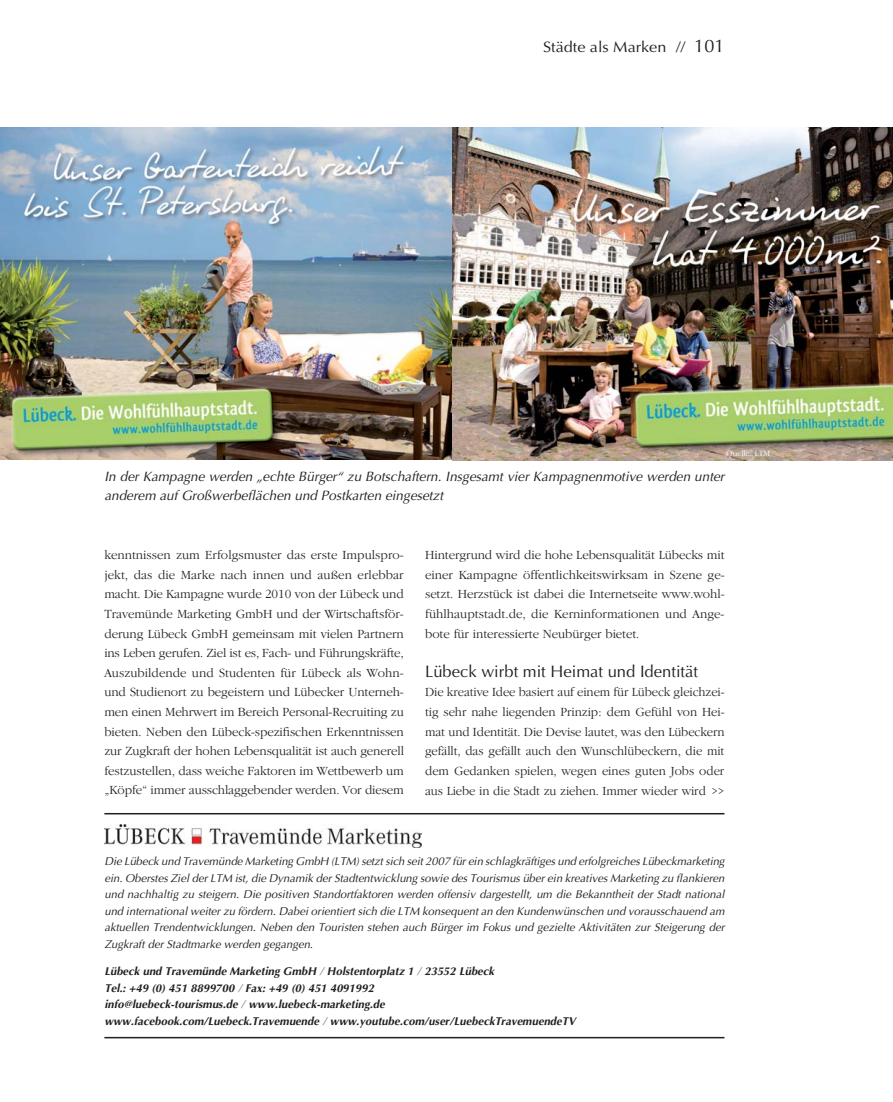
<style>
.page{position:relative;width:893px;height:1102px;background:#fff}
.page>*{position:absolute;margin:0;border:0;box-sizing:border-box;transform-origin:0 0}
.t1{font:16.65px "Optima LH East A";color:#231f20}
.t2{font:15.15px "Optima LH East A";color:#231f20;scale:1.07 1}
.t3{font:italic 13.5px/19.6px "Optima LH East A";color:#231f20}
.t4{font:300 12.75px/19.6px "Garam ITCSB";color:#231f20;text-align:justify}
.t5{font:italic 11.25px/16.6px "Optima LH East A";color:#231f20;text-align:justify}
.t6{font:italic 700 11.25px/16.6px "Optima LH East A";color:#231f20}
.t7{font:300 8.25px "Garam ITCSB";color:#fff}
.s1{font-size:18.15px}
.s2{color:#939598}
</style>
<div class="page">
<img style="left:452px;top:127px;width:440px;height:333px">
<img style="left:0;top:127px;width:452px;height:333px">
<hr style="left:104px;top:1036px;width:620px;height:2px;background:#231f20">
<hr style="left:104px;top:813px;width:620px;height:1px;background:#231f20">
<img style="left:104px;top:824px;width:317px;height:23px">
<p class="t2" style="left:543px;top:40px;width:171px">Städte als Marken // <span class="s1">101</span></p>
<p class="t7" style="left:726px;top:450px;width:45px">Quelle: LTM</p>
<p class="t3" style="left:104px;top:467px;width:621px">In der Kampagne werden „echte Bürger“ zu Botschaftern. Insgesamt vier Kampagnenmotive werden unter anderem auf Großwerbeflächen und Postkarten eingesetzt</p>
<p class="t4" style="left:104px;top:546px;width:301px">kenntnissen zum Erfolgsmuster das erste Impulspro&shy;jekt, das die Marke nach innen und außen erlebbar macht. Die Kampagne wurde 2010 von der Lübeck und Travemünde Marketing GmbH und der Wirtschaftsför&shy;derung Lübeck GmbH gemeinsam mit vielen Partnern ins Leben gerufen. Ziel ist es, Fach- und Führungskräfte, Auszubildende und Studenten für Lübeck als Wohn&shy;und Studienort zu begeistern und Lübecker Unterneh&shy;men einen Mehrwert im Bereich Personal-Recruiting zu bieten. Neben den Lübeck-spezifischen Erkenntnissen zur Zugkraft der hohen Lebensqualität ist auch generell festzustellen, dass weiche Faktoren im Wettbewerb um „Köpfe“ immer ausschlaggebender werden. Vor diesem</p>
<p class="t4" style="left:425px;top:546px;width:301px">Hintergrund wird die hohe Lebensqualität Lübecks mit einer Kampagne öffentlichkeitswirksam in Szene ge&shy;setzt. Herzstück ist dabei die Internetseite www.wohl&shy;fühlhauptstadt.de, die Kerninformationen und Ange&shy;bote für interessierte Neubürger bietet.</p>
<h1 class="t1" style="left:425px;top:664px;width:274px">Lübeck wirbt mit Heimat und Identität</h1>
<p class="t4" style="left:425px;top:683px;width:301px">Die kreative Idee basiert auf einem für Lübeck gleichzei&shy;tig sehr nahe liegenden Prinzip: dem Gefühl von Hei&shy;mat und Identität. Die Devise lautet, was den Lübeckern gefällt, das gefällt auch den Wunschlübeckern, die mit dem Gedanken spielen, wegen eines guten Jobs oder aus Liebe in die Stadt zu ziehen. Immer wieder wird &gt;&gt;</p>
<p class="t5" style="left:104px;top:853px;width:621px">Die Lübeck und Travemünde Marketing GmbH (LTM) setzt sich seit 2007 für ein schlagkräftiges und erfolgreiches Lübeckmarketing ein. Oberstes Ziel der LTM ist, die Dynamik der Stadtentwicklung sowie des Tourismus über ein kreatives Marketing zu flankieren und nachhaltig zu steigern. Die positiven Standortfaktoren werden offensiv dargestellt, um die Bekanntheit der Stadt national und international weiter zu fördern. Dabei orientiert sich die LTM konsequent an den Kundenwünschen und vorausschauend am aktuellen Trendentwicklungen. Neben den Touristen stehen auch Bürger im Fokus und gezielte Aktivitäten zur Steigerung der Zugkraft der Stadtmarke werden gegangen.</p>
<p class="t6" style="left:104px;top:963px;width:473px">Lübeck und Travemünde Marketing GmbH <span class="s2">/</span> Holstentorplatz 1 <span class="s2">/</span> 23552 Lübeck<br>Tel.: +49 (0) 451 8899700 <span class="s2">/</span> Fax: +49 (0) 451 4091992<br>info@luebeck-tourismus.de <span class="s2">/</span> www.luebeck-marketing.de www.facebook.com/Luebeck.Travemuende <span class="s2">/</span> www.youtube.com/user/LuebeckTravemuendeTV</p>
</div>
